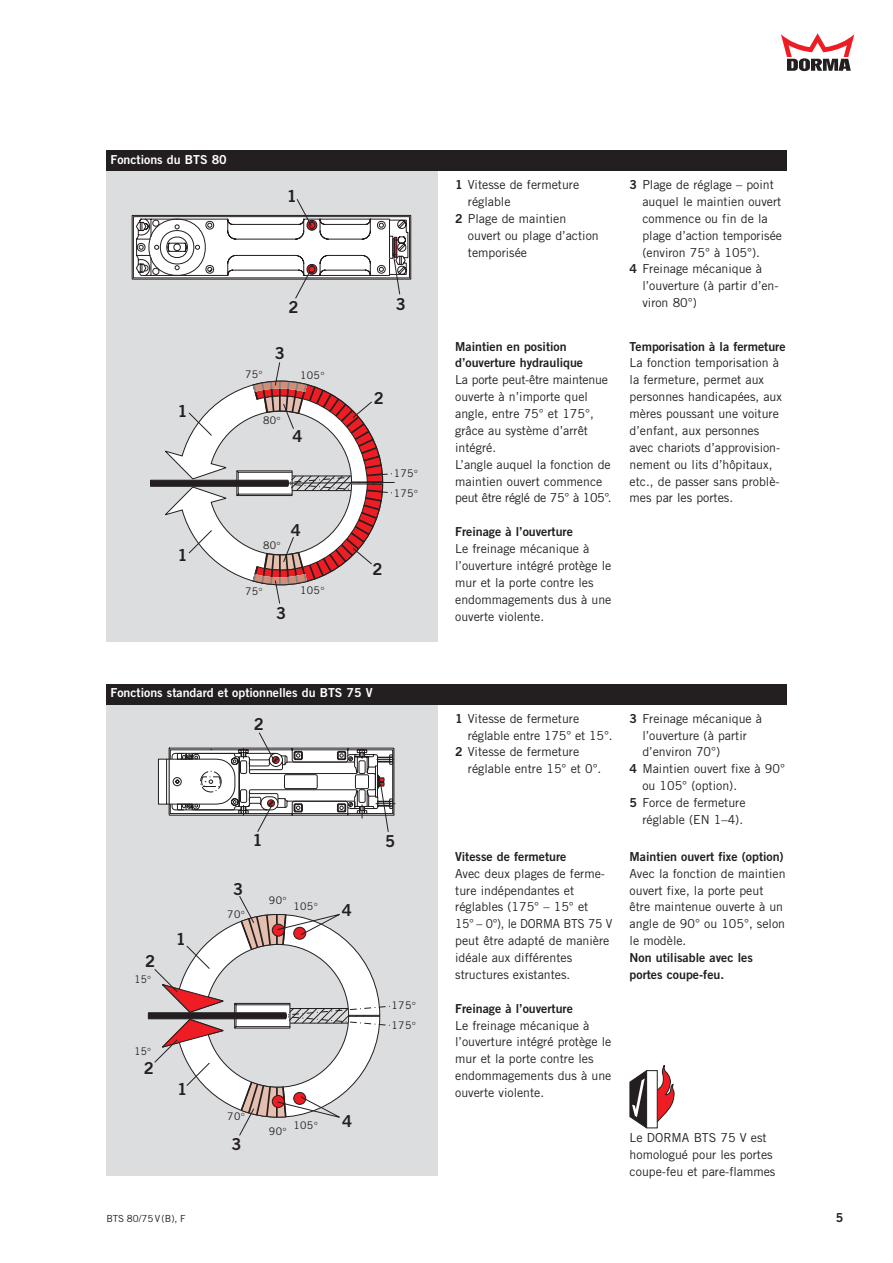
<style>
.page{position:relative;width:893px;height:1263px;background:#fff}
.page>*{position:absolute;margin:0;border:0;box-sizing:border-box;transform-origin:0 0}
.t1{font:16.5px "Trade Gothic Bold Two";color:#231f20}
.t2{font:12.3px/16.8px "Trade Gothic";color:#231f20}
.t3{font:12.3px/16.8px "Trade Gothic Bold Two";color:#231f20}
.t4{font:12.3px "Trade Gothic Bold Two";color:#fff}
.t5{font:10.5px "Trade Gothic";letter-spacing:.03em;color:#231f20}
.t6{font:10.5px "Trade Gothic";letter-spacing:.03em;color:#231f20;scale:.95 1}
.t7{font:9.75px "Trade Gothic";color:#231f20}
.s1{font-family:"Trade Gothic Bold Two"}
</style>
<div class="page">
<div style="left:106px;top:169px;width:332px;height:472px;background:#dcdddf"></div>
<svg style="left:131px;top:199px;width:280px;height:100px"></svg>
<svg style="left:781px;top:33px;width:73px;height:38px"></svg>
<div style="left:106px;top:150px;width:681px;height:21px;background:#231f20"></div>
<div style="left:106px;top:703px;width:332px;height:473px;background:#dcdddf"></div>
<svg style="left:158px;top:732px;width:238px;height:100px"></svg>
<div style="left:106px;top:684px;width:681px;height:20px;background:#231f20"></div>
<svg style="left:657px;top:1065px;width:18px;height:57px"></svg>
<svg style="left:629px;top:1070px;width:18px;height:59px"></svg>
<div style="left:646px;top:1070px;width:11px;height:58px;border:1px solid #231f20"></div>
<svg style="left:150px;top:362px;width:245px;height:242px"></svg>
<svg style="left:147px;top:896px;width:243px;height:240px"></svg>
<p class="t4" style="left:110px;top:155px;width:118px">Fonctions du BTS 80</p>
<h1 class="t1" style="left:287px;top:190px;width:12px">1</h1>
<h1 class="t1" style="left:177px;top:405px;width:12px">1</h1>
<h1 class="t1" style="left:177px;top:549px;width:12px">1</h1>
<h1 class="t1" style="left:288px;top:301px;width:12px">2</h1>
<h1 class="t1" style="left:396px;top:298px;width:12px">3</h1>
<p class="t5" style="left:245px;top:370px;width:15px">75</p>
<h1 class="t1" style="left:275px;top:347px;width:12px">3</h1>
<p class="t5" style="left:300px;top:371px;width:21px">105</p>
<p class="t5" style="left:263px;top:416px;width:15px">80</p>
<h1 class="t1" style="left:292px;top:430px;width:12px">4</h1>
<p class="t5" style="left:263px;top:542px;width:15px">80</p>
<p class="t5" style="left:245px;top:587px;width:15px">75</p>
<h1 class="t1" style="left:291px;top:524px;width:12px">4</h1>
<p class="t5" style="left:300px;top:587px;width:21px">105</p>
<h1 class="t1" style="left:276px;top:607px;width:12px">3</h1>
<h1 class="t1" style="left:374px;top:392px;width:12px">2</h1>
<p class="t5" style="left:394px;top:469px;width:21px">175</p>
<p class="t5" style="left:394px;top:489px;width:21px">175</p>
<h1 class="t1" style="left:372px;top:563px;width:12px">2</h1>
<p class="t4" style="left:110px;top:688px;width:264px">Fonctions standard et optionnelles du BTS 75 V</p>
<h1 class="t1" style="left:254px;top:718px;width:12px">2</h1>
<h1 class="t1" style="left:145px;top:955px;width:12px">2</h1>
<p class="t6" style="left:134px;top:976px;width:15px">15</p>
<h1 class="t1" style="left:176px;top:933px;width:12px">1</h1>
<p class="t6" style="left:134px;top:1048px;width:15px">15</p>
<h1 class="t1" style="left:144px;top:1062px;width:12px">2</h1>
<h1 class="t1" style="left:177px;top:1083px;width:12px">1</h1>
<p class="t7" style="left:106px;top:1215px;width:81px">BTS 80/75V(B), F</p>
<h1 class="t1" style="left:252px;top:834px;width:12px">1</h1>
<h1 class="t1" style="left:385px;top:835px;width:12px">5</h1>
<h1 class="t1" style="left:233px;top:883px;width:12px">3</h1>
<p class="t5" style="left:227px;top:911px;width:15px">70</p>
<p class="t5" style="left:269px;top:896px;width:15px">90</p>
<p class="t5" style="left:293px;top:902px;width:21px">105</p>
<h1 class="t1" style="left:342px;top:905px;width:12px">4</h1>
<p class="t5" style="left:227px;top:1113px;width:15px">70</p>
<h1 class="t1" style="left:231px;top:1139px;width:12px">3</h1>
<p class="t5" style="left:269px;top:1127px;width:15px">90</p>
<p class="t5" style="left:293px;top:1121px;width:21px">105</p>
<h1 class="t1" style="left:342px;top:1115px;width:12px">4</h1>
<p class="t5" style="left:391px;top:1002px;width:21px">175</p>
<p class="t5" style="left:391px;top:1022px;width:21px">175</p>
<p class="t2" style="left:455px;top:177px;width:125px"><span class="s1">1</span> Vitesse de fermeture</p>
<p class="t2" style="left:468px;top:194px;width:44px">réglable</p>
<p class="t2" style="left:455px;top:211px;width:113px"><span class="s1">2</span> Plage de maintien</p>
<p class="t2" style="left:468px;top:228px;width:132px">ouvert ou plage d’action</p>
<p class="t2" style="left:468px;top:245px;width:61px">temporisée</p>
<p class="t3" style="left:455px;top:339px;width:129px">Maintien en position d’ouverture hydraulique</p>
<p class="t2" style="left:455px;top:373px;width:158px">La porte peut-être maintenue ouverte à n’importe quel angle, entre 75° et 175°, grâce au système d’arrêt intégré.<br>L’angle auquel la fonction de maintien ouvert commence peut être réglé de 75° à 105°.</p>
<p class="t3" style="left:455px;top:525px;width:119px">Freinage à l’ouverture</p>
<p class="t2" style="left:455px;top:541px;width:158px">Le freinage mécanique à l’ouverture intégré protège le mur et la porte contre les endommagements dus à une ouverte violente.</p>
<p class="t2" style="left:629px;top:177px;width:146px"><span class="s1">3</span> Plage de réglage – point</p>
<p class="t2" style="left:642px;top:194px;width:140px">auquel le maintien ouvert</p>
<p class="t2" style="left:642px;top:211px;width:127px">commence ou fin de la</p>
<p class="t2" style="left:642px;top:228px;width:141px">plage d’action temporisée</p>
<p class="t2" style="left:642px;top:245px;width:119px">(environ 75° à 105°).</p>
<p class="t2" style="left:629px;top:262px;width:134px"><span class="s1">4</span> Freinage mécanique à</p>
<p class="t2" style="left:642px;top:279px;width:138px">l’ouverture (à partir d’en-</p>
<p class="t2" style="left:642px;top:295px;width:56px">viron 80°)</p>
<p class="t3" style="left:629px;top:339px;width:157px">Temporisation à la fermeture</p>
<p class="t2" style="left:629px;top:356px;width:154px">La fonction temporisation à la fermeture, permet aux personnes handicapées, aux mères poussant une voiture d’enfant, aux personnes avec chariots d’approvision&shy;nement ou lits d’hôpitaux, etc., de passer sans problè&shy;mes par les portes.</p>
<p class="t2" style="left:455px;top:711px;width:125px"><span class="s1">1</span> Vitesse de fermeture</p>
<p class="t2" style="left:468px;top:728px;width:146px">réglable entre 175° et 15°.</p>
<p class="t2" style="left:455px;top:745px;width:125px"><span class="s1">2</span> Vitesse de fermeture</p>
<p class="t2" style="left:468px;top:762px;width:135px">réglable entre 15° et 0°.</p>
<p class="t3" style="left:455px;top:849px;width:113px">Vitesse de fermeture</p>
<p class="t2" style="left:455px;top:866px;width:159px">Avec deux plages de ferme&shy;ture indépendantes et réglables (175° – 15° et<br>15° – 0°), le DORMA BTS 75 V peut être adapté de manière idéale aux différentes structures existantes.</p>
<p class="t3" style="left:455px;top:1001px;width:119px">Freinage à l’ouverture</p>
<p class="t2" style="left:455px;top:1018px;width:158px">Le freinage mécanique à l’ouverture intégré protège le mur et la porte contre les endommagements dus à une ouverte violente.</p>
<p class="t2" style="left:629px;top:711px;width:134px"><span class="s1">3</span> Freinage mécanique à</p>
<p class="t2" style="left:642px;top:728px;width:106px">l’ouverture (à partir</p>
<p class="t2" style="left:642px;top:745px;width:79px">d’environ 70°)</p>
<p class="t2" style="left:629px;top:762px;width:157px"><span class="s1">4</span> Maintien ouvert fixe à 90°</p>
<p class="t2" style="left:642px;top:778px;width:96px">ou 105° (option).</p>
<p class="t2" style="left:629px;top:795px;width:117px"><span class="s1">5</span> Force de fermeture</p>
<p class="t2" style="left:642px;top:812px;width:102px">réglable (EN 1–4).</p>
<p class="t3" style="left:629px;top:849px;width:156px">Maintien ouvert fixe (option)</p>
<p class="t2" style="left:629px;top:866px;width:157px">Avec la fonction de maintien ouvert fixe, la porte peut être maintenue ouverte à un angle de 90° ou 105°, selon le modèle.</p>
<p class="t3" style="left:629px;top:950px;width:125px">Non utilisable avec les portes coupe-feu.</p>
<p class="t2" style="left:629px;top:1131px;width:147px">Le DORMA BTS 75 V est homologué pour les portes coupe-feu et pare-flammes</p>
<p class="t3" style="left:835px;top:1211px;width:9px">5</p>
</div>
